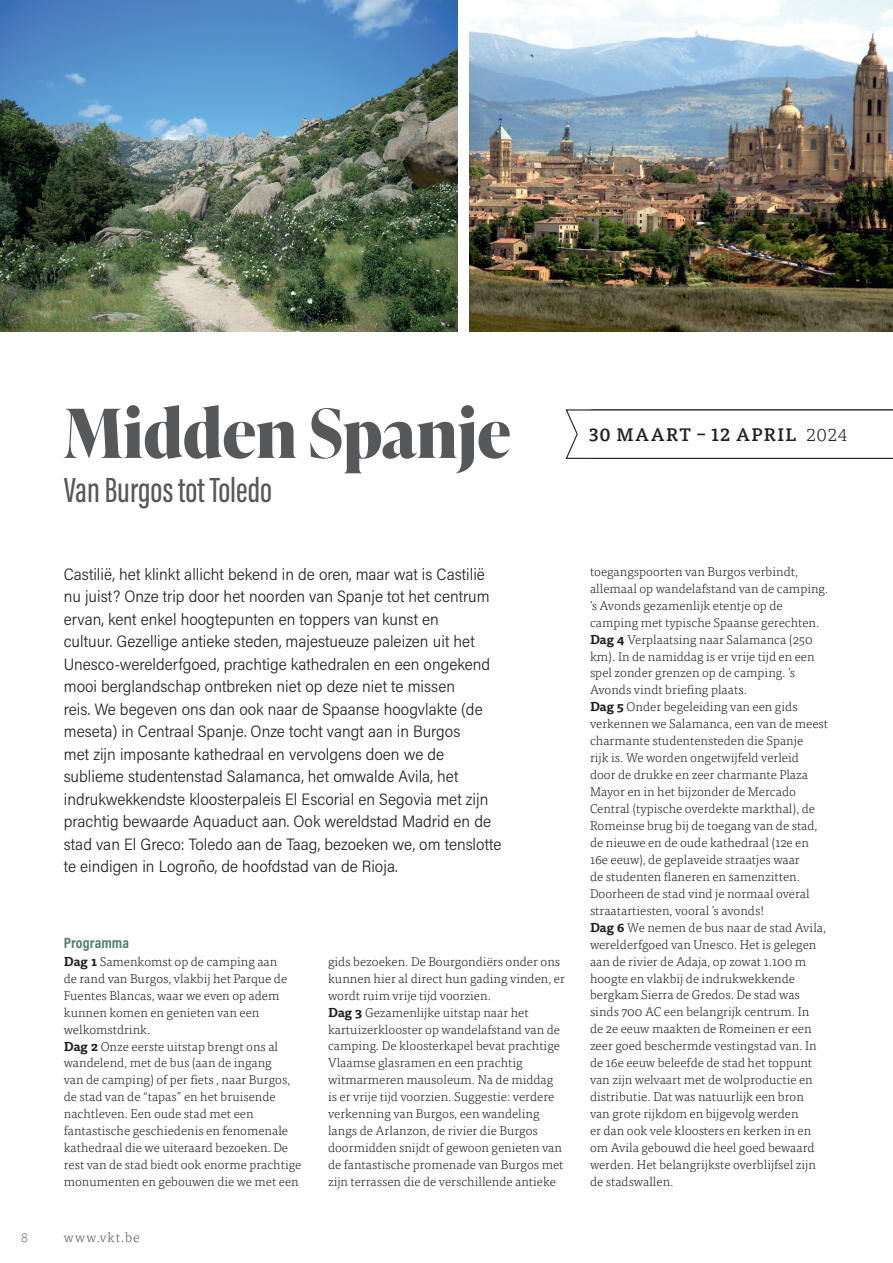
<style>
.page{position:relative;width:893px;height:1263px;background:#fff}
.page>*{position:absolute;margin:0;border:0;box-sizing:border-box;transform-origin:0 0}
.t1{font:700 67.5px "Ivy Presto Display";color:#57585a}
.t2{font:500 36px "Acumin Pro Extra Cond";color:#57585a}
.t3{font:500 18px "Tisa Pro";letter-spacing:.065em;color:#231f20}
.t4{font:300 16.5px/22.5px "Acumin Pro Semi Cond";color:#231f20}
.t5{font:700 15px "Acumin Pro Cond";letter-spacing:.005em;color:#508269}
.t6{font:300 13.5px "Tisa Pro";letter-spacing:.075em;color:#57585a}
.t7{font:300 12.75px/17px "Tisa Pro";color:#231f20}
.t8{font:300 12px "Open Sans";color:#57585a}
.s1{font-weight:700}
.s2{font-weight:300}
</style>
<div class="page">
<img style="left:470px;top:0;width:423px;height:332px">
<svg style="left:565px;top:409px;width:328px;height:50px"></svg>
<img style="left:0;top:0;width:457px;height:332px">
<h1 class="t1" style="left:64px;top:384px;width:448px">Midden Spanje</h1>
<h2 class="t2" style="left:64px;top:468px;width:210px">Van Burgos tot Toledo</h2>
<p class="t4" style="left:64px;top:562px;width:439px">Castilië, het klinkt allicht bekend in de oren, maar wat is Castilië nu juist? Onze trip door het noorden van Spanje tot het centrum ervan, kent enkel hoogtepunten en toppers van kunst en<br>cultuur. Gezellige antieke steden, majestueuze paleizen uit het Unesco-werelderfgoed, prachtige kathedralen en een ongekend mooi berglandschap ontbreken niet op deze niet te missen<br>reis. We begeven ons dan ook naar de Spaanse hoogvlakte (de meseta) in Centraal Spanje. Onze tocht vangt aan in Burgos<br>met zijn imposante kathedraal en vervolgens doen we de sublieme studentenstad Salamanca, het omwalde Avila, het indrukwekkendste kloosterpaleis El Escorial en Segovia met zijn prachtig bewaarde Aquaduct aan. Ook wereldstad Madrid en de stad van El Greco: Toledo aan de Taag, bezoeken we, om tenslotte te eindigen in Logroño, de hoofdstad van de Rioja.</p>
<p class="t5" style="left:64px;top:933px;width:67px">Programma</p>
<p class="t7" style="left:64px;top:952px;width:239px"><span class="s1">Dag 1</span> Samenkomst op de camping aan<br>de rand van Burgos, vlakbij het Parque de Fuentes Blancas, waar we even op adem kunnen komen en genieten van een welkomstdrink.<br><span class="s1">Dag 2</span> Onze eerste uitstap brengt ons al wandelend, met de bus (aan de ingang<br>van de camping) of per fiets , naar Burgos, de stad van de “tapas” en het bruisende nachtleven. Een oude stad met een fantastische geschiedenis en fenomenale kathedraal die we uiteraard bezoeken. De rest van de stad biedt ook enorme prachtige monumenten en gebouwen die we met een</p>
<p class="t7" style="left:328px;top:952px;width:238px">gids bezoeken. De Bourgondiërs onder ons kunnen hier al direct hun gading vinden, er wordt ruim vrije tijd voorzien.<br><span class="s1">Dag 3</span> Gezamenlijke uitstap naar het kartuizerklooster op wandelafstand van de camping. De kloosterkapel bevat prachtige Vlaamse glasramen en een prachtig witmarmeren mausoleum. Na de middag is er vrije tijd voorzien. Suggestie: verdere verkenning van Burgos, een wandeling langs de Arlanzon, de rivier die Burgos doormidden snijdt of gewoon genieten van de fantastische promenade van Burgos met zijn terrassen die de verschillende antieke</p>
<p class="t8" style="left:21px;top:1229px;width:8px">8</p>
<p class="t6" style="left:64px;top:1228px;width:78px">www.vkt.be</p>
<h3 class="t3" style="left:662px;top:420px;width:145px">17 - 21 MEI <span class="s2">2023</span></h3>
<h3 class="t3" style="left:589px;top:421px;width:260px">30 MAART – 12 APRIL <span class="s2">2024</span></h3>
<p class="t7" style="left:590px;top:562px;width:240px">toegangspoorten van Burgos verbindt, allemaal op wandelafstand van de camping. ’s Avonds gezamenlijk etentje op de camping met typische Spaanse gerechten.<br><span class="s1">Dag 4</span> Verplaatsing naar Salamanca (250 km). In de namiddag is er vrije tijd en een spel zonder grenzen op de camping. ’s Avonds vindt briefing plaats.<br><span class="s1">Dag 5</span> Onder begeleiding van een gids verkennen we Salamanca, een van de meest charmante studentensteden die Spanje<br>rijk is. We worden ongetwijfeld verleid<br>door de drukke en zeer charmante Plaza Mayor en in het bijzonder de Mercado Central (typische overdekte markthal), de Romeinse brug bij de toegang van de stad, de nieuwe en de oude kathedraal (12e en 16e eeuw), de geplaveide straatjes waar<br>de studenten flaneren en samenzitten.<br>Doorheen de stad vind je normaal overal straatartiesten, vooral ’s avonds!<br><span class="s1">Dag 6</span> We nemen de bus naar de stad Avila, werelderfgoed van Unesco. Het is gelegen aan de rivier de Adaja, op zowat 1.100 m hoogte en vlakbij de indrukwekkende bergkam Sierra de Gredos. De stad was sinds 700 AC een belangrijk centrum. In<br>de 2e eeuw maakten de Romeinen er een zeer goed beschermde vestingstad van. In de 16e eeuw beleefde de stad het toppunt van zijn welvaart met de wolproductie en distributie. Dat was natuurlijk een bron<br>van grote rijkdom en bijgevolg werden<br>er dan ook vele kloosters en kerken in en om Avila gebouwd die heel goed bewaard werden. Het belangrijkste overblijfsel zijn de stadswallen.</p>
</div>
